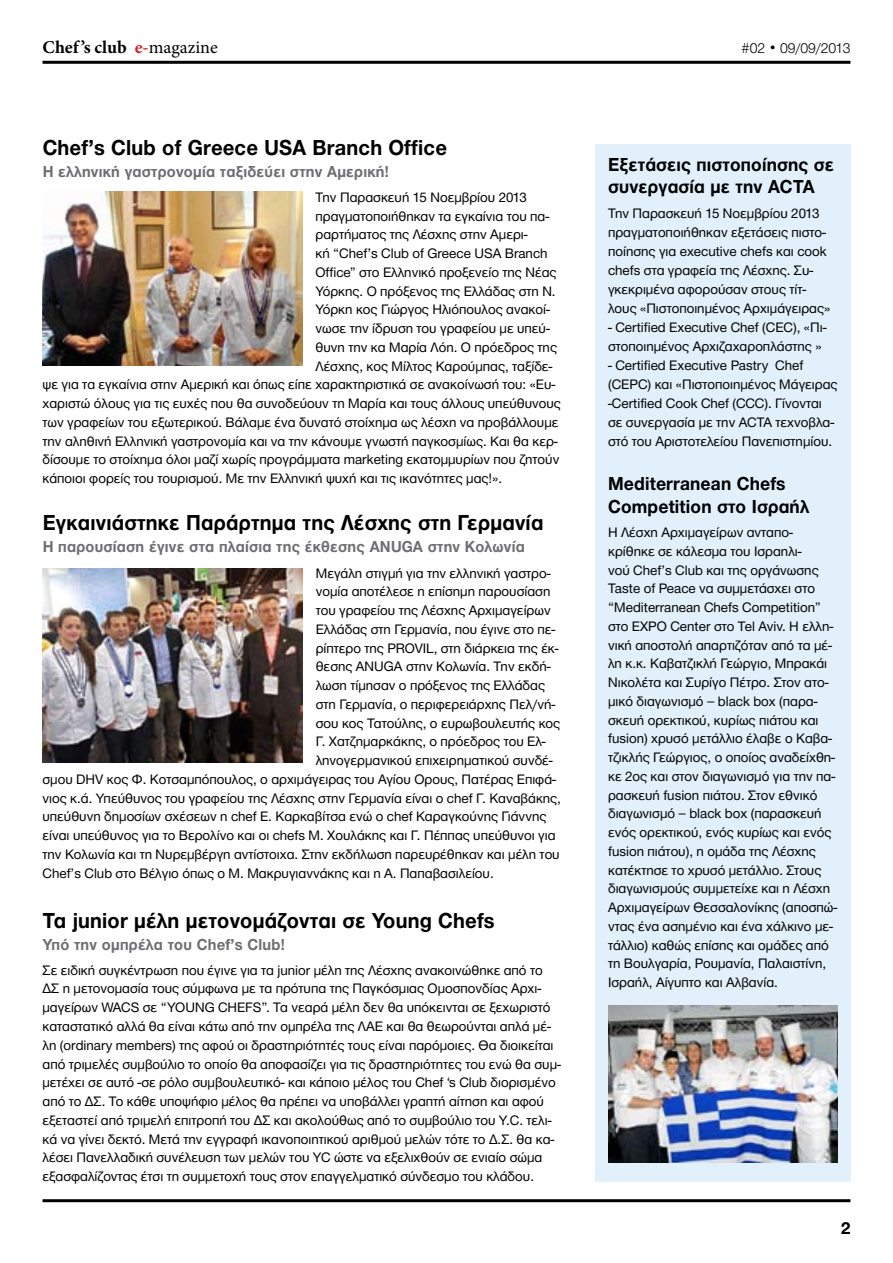
<style>
.page{position:relative;width:893px;height:1263px;background:#fff}
.page>*{position:absolute;margin:0;border:0;box-sizing:border-box;transform-origin:0 0}
.t1{font:700 22.5px "Helvetica Neue Greek";letter-spacing:.01em;color:#000;scale:.95 1}
.t2{font:700 19.5px/22.5px "Helvetica Neue Greek";letter-spacing:.01em;color:#000;scale:.95 1}
.t3{font:700 18.15px "Minion Pro";color:#000}
.t4{font:700 18.15px "Helvetica Neue Greek";color:#000}
.t5{font:700 16.5px "Helvetica Neue Greek";letter-spacing:.015em;color:#6d6e71;scale:.95 1}
.t6{font:300 15px "Helvetica Neue Greek";color:#000}
.t7{font:14.25px/18.8px "Helvetica Neue Greek";color:#000}
.s1{color:#d2232a}
.s2{font-weight:400}
</style>
<div class="page">
<hr style="left:43px;top:61px;width:807px;height:3px;background:#000">
<hr style="left:43px;top:1199px;width:807px;height:3px;background:#000">
<div style="left:595px;top:144px;width:255px;height:1037px;background:#e1f0fb"></div>
<img style="left:43px;top:192px;width:260px;height:173px">
<img style="left:608px;top:1006px;width:230px;height:156px">
<img style="left:43px;top:568px;width:260px;height:194px">
<p class="t3" style="left:43px;top:35px;width:177px">Chef ’s club <span class="s1">e-</span><span class="s2">magazine</span></p>
<p class="t6" style="left:741px;top:40px;width:111px">#02 • 09/09/2013</p>
<h1 class="t1" style="left:43px;top:136px;width:427px">Chef’s Club of Greece USA Branch Office</h1>
<p class="t5" style="left:43px;top:163px;width:366px">Η ελληνική γαστρονομία ταξιδεύει στην Αμερική!</p>
<p class="t7" style="left:315px;top:188px;width:213px">Την Παρασκευή 15 Νοεμβρίου 2013</p>
<p class="t7" style="left:315px;top:206px;width:235px">πραγματοποιήθηκαν τα εγκαίνια του πα-</p>
<p class="t7" style="left:315px;top:225px;width:214px">ραρτήματος της Λέσχης στην Αμερι-</p>
<p class="t7" style="left:315px;top:244px;width:233px">κή “Chef’s Club of Greece USA Branch</p>
<p class="t7" style="left:315px;top:263px;width:242px">Office” στο Ελληνικό προξενείο της Νέας</p>
<p class="t7" style="left:315px;top:281px;width:242px">Υόρκης. Ο πρόξενος της Ελλάδας στη Ν.</p>
<p class="t7" style="left:315px;top:300px;width:236px">Υόρκη κος Γιώργος Ηλιόπουλος ανακοί-</p>
<p class="t7" style="left:315px;top:319px;width:236px">νωσε την ίδρυση του γραφείου με υπεύ-</p>
<p class="t7" style="left:315px;top:338px;width:243px">θυνη την κα Μαρία Λόη. Ο πρόεδρος της</p>
<p class="t7" style="left:315px;top:356px;width:238px">Λέσχης, κος Μίλτος Καρούμπας, ταξίδε-</p>
<p class="t7" style="left:43px;top:375px;width:514px">ψε για τα εγκαίνια στην Αμερική και όπως είπε χαρακτηριστικά σε ανακοίνωσή του: «Ευ-</p>
<p class="t7" style="left:43px;top:394px;width:520px">χαριστώ όλους για τις ευχές που θα συνοδεύουν τη Μαρία και τους άλλους υπεύθυνους</p>
<p class="t7" style="left:43px;top:413px;width:517px">των γραφείων του εξωτερικού. Βάλαμε ένα δυνατό στοίχημα ως λέσχη να προβάλλουμε</p>
<p class="t7" style="left:43px;top:431px;width:517px">την αληθινή Ελληνική γαστρονομία και να την κάνουμε γνωστή παγκοσμίως. Και θα κερ-</p>
<p class="t7" style="left:43px;top:450px;width:518px">δίσουμε το στοίχημα όλοι μαζί χωρίς προγράμματα marketing εκατομμυρίων που ζητούν</p>
<p class="t7" style="left:43px;top:469px;width:461px">κάποιοι φορείς του τουρισμού. Με την Ελληνική ψυχή και τις ικανότητες μας!».</p>
<h1 class="t1" style="left:43px;top:511px;width:528px">Εγκαινιάστηκε Παράρτημα της Λέσχης στη Γερμανία</h1>
<p class="t5" style="left:43px;top:538px;width:509px">H παρουσίαση έγινε στα πλαίσια της έκθεσης ANUGA στην Κολωνία</p>
<p class="t7" style="left:316px;top:563px;width:236px">Μεγάλη στιγμή για την ελληνική γαστρο-</p>
<p class="t7" style="left:316px;top:582px;width:236px">νομία αποτέλεσε η επίσημη παρουσίαση</p>
<p class="t7" style="left:316px;top:601px;width:236px">του γραφείου της Λέσχης Αρχιμαγείρων</p>
<p class="t7" style="left:316px;top:620px;width:241px">Ελλάδας στη Γερμανία, που έγινε στο πε-</p>
<p class="t7" style="left:316px;top:638px;width:244px">ρίπτερο της PROVIL, στη διάρκεια της έκ-</p>
<p class="t7" style="left:316px;top:657px;width:236px">θεσης ANUGA στην Κολωνία. Την εκδή-</p>
<p class="t7" style="left:316px;top:676px;width:231px">λωση τίμησαν ο πρόξενος της Ελλάδας</p>
<p class="t7" style="left:316px;top:695px;width:241px">στη Γερμανία, ο περιφερειάρχης Πελ/νή-</p>
<p class="t7" style="left:316px;top:713px;width:246px">σου κος Τατούλης, ο ευρωβουλευτής κος</p>
<p class="t7" style="left:316px;top:732px;width:232px">Γ. Χατζημαρκάκης, ο πρόεδρος του Ελ-</p>
<p class="t7" style="left:316px;top:751px;width:239px">ληνογερμανικού επιχειρηματικού συνδέ-</p>
<p class="t7" style="left:43px;top:770px;width:515px">σμου DHV κος Φ. Κοτσαμπόπουλος, ο αρχιμάγειρας του Αγίου Ορους, Πατέρας Επιφά-</p>
<p class="t7" style="left:43px;top:788px;width:520px">νιος κ.ά. Υπεύθυνος του γραφείου της Λέσχης στην Γερμανία είναι ο chef Γ. Καναβάκης,</p>
<p class="t7" style="left:43px;top:807px;width:505px">υπεύθυνη δημοσίων σχέσεων η chef Ε. Καρκαβίτσα ενώ ο chef Kαραγκούνης Γιάννης</p>
<p class="t7" style="left:43px;top:826px;width:514px">είναι υπεύθυνος για το Βερολίνο και οι chefs Μ. Χουλάκης και Γ. Πέππας υπεύθυνοι για</p>
<p class="t7" style="left:43px;top:845px;width:519px">την Κολωνία και τη Νυρεμβέργη αντίστοιχα. Στην εκδήλωση παρευρέθηκαν και μέλη του</p>
<p class="t7" style="left:43px;top:863px;width:453px">Chef’s Club στο Βέλγιο όπως ο Μ. Μακρυγιαννάκης και η Α. Παπαβασιλείου.</p>
<h1 class="t1" style="left:43px;top:908px;width:477px">Τα junior μέλη μετονομάζονται σε Young Chefs</h1>
<p class="t5" style="left:43px;top:936px;width:256px">Υπό την ομπρέλα του Chef’s Club!</p>
<p class="t7" style="left:43px;top:961px;width:520px">Σε ειδική συγκέντρωση που έγινε για τα junior μέλη της Λέσχης ανακοινώθηκε από το ΔΣ η μετονομασία τους σύμφωνα με τα πρότυπα της Παγκόσμιας Ομοσπονδίας Αρχι&shy;μαγείρων WACS σε “YOUNG CHEFS”. Τα νεαρά μέλη δεν θα υπόκεινται σε ξεχωριστό καταστατικό αλλά θα είναι κάτω από την ομπρέλα της ΛΑΕ και θα θεωρούνται απλά μέ&shy;λη (ordinary members) της αφού οι δραστηριότητές τους είναι παρόμοιες. Θα διοικείται από τριμελές συμβούλιο το οποίο θα αποφασίζει για τις δραστηριότητες του ενώ θα συμ&shy;μετέχει σε αυτό -σε ρόλο συμβουλευτικό- και κάποιο μέλος του Chef ‘s Club διορισμένο από το ΔΣ. Το κάθε υποψήφιο μέλος θα πρέπει να υποβάλλει γραπτή αίτηση και αφού εξεταστεί από τριμελή επιτροπή του ΔΣ και ακολούθως από το συμβούλιο του Y.C. τελι&shy;κά να γίνει δεκτό. Μετά την εγγραφή ικανοποιητικού αριθμού μελών τότε το Δ.Σ. θα κα&shy;λέσει Πανελλαδική συνέλευση των μελών του YC ώστε να εξελιχθούν σε ενιαίο σώμα εξασφαλίζοντας έτσι τη συμμετοχή τους στον επαγγελματικό σύνδεσμο του κλάδου.</p>
<h2 class="t2" style="left:608px;top:153px;width:239px">Εξετάσεις πιστοποίησης σε συνεργασία με την ACTA</h2>
<p class="t7" style="left:608px;top:204px;width:224px">Την Παρασκευή 15 Νοεμβρίου 2013 πραγματοποιήθηκαν εξετάσεις πιστο&shy;ποίησης για executive chefs και cook chefs στα γραφεία της Λέσχης. Συ&shy;γκεκριμένα αφορούσαν στους τίτ&shy;λους «Πιστοποιημένος Αρχιμάγειρας»</p>
<p class="t7" style="left:608px;top:318px;width:220px">- Certified Executive Chef (CEC), «Πι&shy;στοποιημένος Αρχιζαχαροπλάστης »</p>
<p class="t7" style="left:608px;top:356px;width:231px">- Certified Executive Pastry Chef (CEPC) και «Πιστοποιημένος Μάγειρας -Certified Cook Chef (CCC). Γίνονται σε συνεργασία με την ACTA τεχνοβλα&shy;στό του Αριστοτελείου Πανεπιστημίου.</p>
<h2 class="t2" style="left:608px;top:473px;width:213px">Mediterranean Chefs<br>Competition στο Ισραήλ</h2>
<p class="t7" style="left:608px;top:523px;width:231px">Η Λέσχη Αρχιμαγείρων ανταπο&shy;κρίθηκε σε κάλεσμα του Ισραηλι-<br>νού Chef’s Club και της οργάνωσης Taste of Peace να συμμετάσχει στο “Mediterranean Chefs Competition” στο EXPO Center στο Tel Aviv. Η ελλη&shy;νική αποστολή απαρτιζόταν από τα μέ&shy;λη κ.κ. Καβατζικλή Γεώργιο, Μπρακάι Νικολέτα και Συρίγο Πέτρο. Στον ατο&shy;μικό διαγωνισμό – black box (παρα&shy;σκευή ορεκτικού, κυρίως πιάτου και fusion) χρυσό μετάλλιο έλαβε ο Καβα&shy;τζικλής Γεώργιος, ο οποίος αναδείχθη&shy;κε 2ος και στον διαγωνισμό για την πα&shy;ρασκευή fusion πιάτου. Στον εθνικό διαγωνισμό – black box (παρασκευή ενός ορεκτικού, ενός κυρίως και ενός fusion πιάτου), η ομάδα της Λέσχης κατέκτησε το χρυσό μετάλλιο. Στους διαγωνισμούς συμμετείχε και η Λέσχη Αρχιμαγείρων Θεσσαλονίκης (αποσπώ&shy;ντας ένα ασημένιο και ένα χάλκινο με&shy;τάλλιο) καθώς επίσης και ομάδες από τη Βουλγαρία, Ρουμανία, Παλαιστίνη, Ισραήλ, Αίγυπτο και Αλβανία.</p>
<p class="t4" style="left:841px;top:1218px;width:11px">2</p>
</div>
